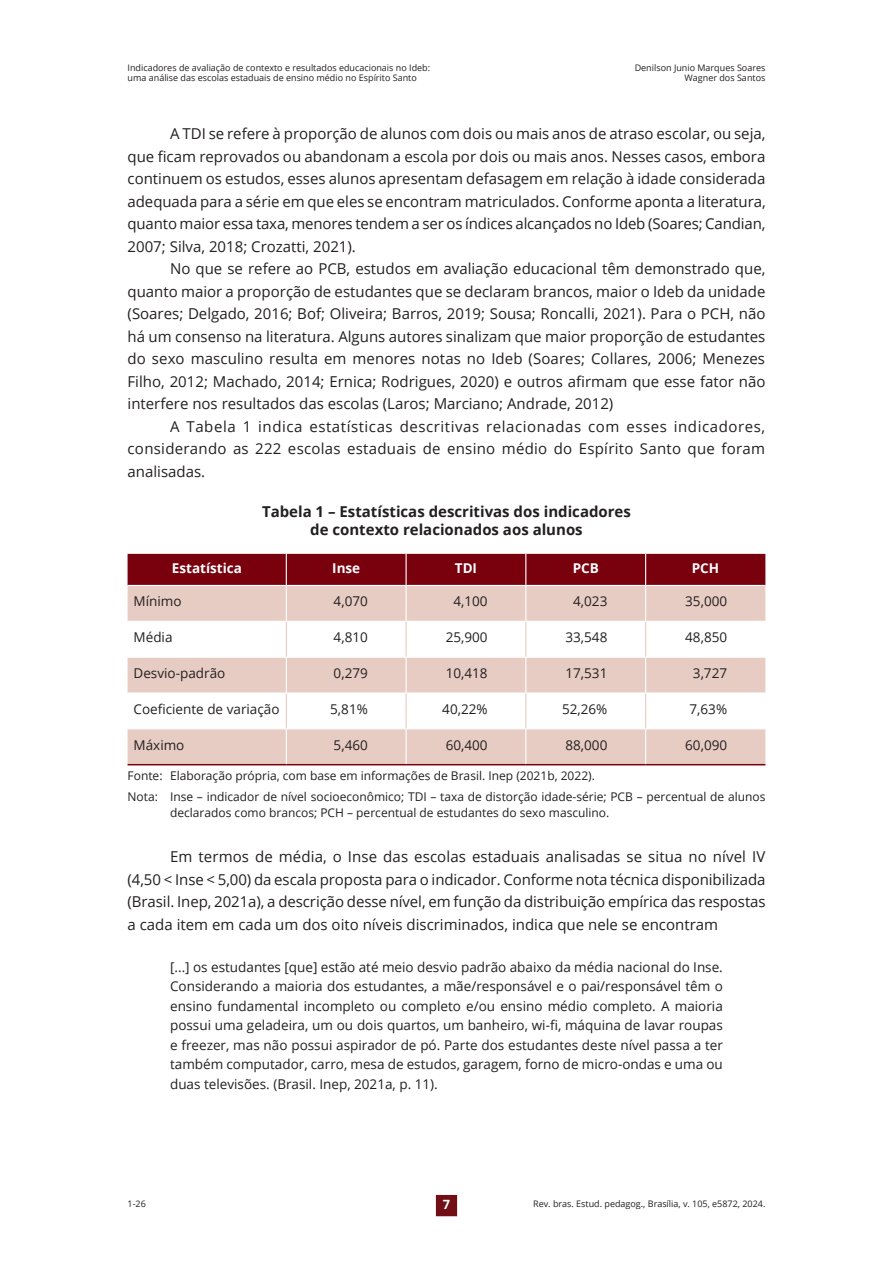
<style>
.page{position:relative;width:893px;height:1263px;background:#fff}
.page>*{position:absolute;margin:0;border:0;box-sizing:border-box;transform-origin:0 0}
._01_-_Corpo_do_texto{font:15px/22.5px "Open Sans";color:#231f20;text-align:justify}
._01_-_Titulo_Tabelas__quadros__graficos_e{font:700 15px/18px "Open Sans";color:#231f20;text-align:center}
._01_-_Citação{font:13.5px/19.5px "Open Sans";color:#231f20;text-align:justify}
._01_-_Texto_Tabela{font:13.5px "Open Sans";color:#231f20}
._01_-_Cabeça_Tabela{font:700 13.5px "Open Sans";color:#fff}
.t1{font:700 12.75px "Open Sans";color:#fff}
._01_-_Fonte_da_tabela{font:12px/16.5px "Open Sans";color:#231f20}
.t2{font:9px/10.5px "Open Sans";color:#231f20}
</style>
<div class="page">
<div style="left:436px;top:1195px;width:21px;height:21px;background:#720e15"></div>
<div style="left:128px;top:554px;width:637px;height:31px;background:#79000d"></div>
<svg style="left:128px;top:586px;width:637px;height:178px;fill:#e7ccc4"></svg>
<hr style="left:286px;top:554px;width:1px;height:31px;background:#fff">
<hr style="left:406px;top:554px;width:1px;height:31px;background:#fff">
<hr style="left:525px;top:554px;width:1px;height:31px;background:#fff">
<hr style="left:645px;top:554px;width:1px;height:31px;background:#fff">
<hr style="left:286px;top:586px;width:1px;height:35px;background:#fff">
<hr style="left:406px;top:586px;width:1px;height:35px;background:#fff">
<hr style="left:525px;top:586px;width:1px;height:35px;background:#fff">
<hr style="left:645px;top:586px;width:1px;height:35px;background:#fff">
<hr style="left:128px;top:621px;width:158px;height:1px;background:#fff">
<hr style="left:286px;top:621px;width:120px;height:1px;background:#fff">
<hr style="left:406px;top:621px;width:120px;height:1px;background:#fff">
<hr style="left:526px;top:621px;width:120px;height:1px;background:#fff">
<hr style="left:646px;top:621px;width:119px;height:1px;background:#fff">
<hr style="left:128px;top:657px;width:158px;height:1px;background:#fff">
<hr style="left:286px;top:657px;width:120px;height:1px;background:#fff">
<hr style="left:286px;top:658px;width:1px;height:34px;background:#fff">
<hr style="left:406px;top:657px;width:120px;height:1px;background:#fff">
<hr style="left:406px;top:658px;width:1px;height:34px;background:#fff">
<hr style="left:526px;top:657px;width:120px;height:1px;background:#fff">
<hr style="left:525px;top:658px;width:1px;height:34px;background:#fff">
<hr style="left:646px;top:657px;width:119px;height:1px;background:#fff">
<hr style="left:645px;top:658px;width:1px;height:34px;background:#fff">
<hr style="left:128px;top:692px;width:158px;height:1px;background:#fff">
<hr style="left:286px;top:692px;width:120px;height:1px;background:#fff">
<hr style="left:406px;top:692px;width:120px;height:1px;background:#fff">
<hr style="left:526px;top:692px;width:120px;height:1px;background:#fff">
<hr style="left:646px;top:692px;width:119px;height:1px;background:#fff">
<hr style="left:128px;top:728px;width:158px;height:1px;background:#fff">
<hr style="left:286px;top:728px;width:120px;height:1px;background:#fff">
<hr style="left:286px;top:729px;width:1px;height:35px;background:#fff">
<hr style="left:406px;top:728px;width:120px;height:1px;background:#fff">
<hr style="left:406px;top:729px;width:1px;height:35px;background:#fff">
<hr style="left:526px;top:728px;width:120px;height:1px;background:#fff">
<hr style="left:525px;top:729px;width:1px;height:35px;background:#fff">
<hr style="left:646px;top:728px;width:119px;height:1px;background:#fff">
<hr style="left:645px;top:729px;width:1px;height:35px;background:#fff">
<hr style="left:128px;top:764px;width:158px;height:1px;background:#79000d">
<hr style="left:286px;top:764px;width:120px;height:1px;background:#79000d">
<hr style="left:406px;top:764px;width:120px;height:1px;background:#79000d">
<hr style="left:526px;top:764px;width:120px;height:1px;background:#79000d">
<hr style="left:646px;top:764px;width:119px;height:1px;background:#79000d">
<hr style="left:286px;top:622px;width:1px;height:35px;background:#e7ccc4">
<hr style="left:406px;top:622px;width:1px;height:35px;background:#e7ccc4">
<hr style="left:525px;top:622px;width:1px;height:35px;background:#e7ccc4">
<hr style="left:645px;top:622px;width:1px;height:35px;background:#e7ccc4">
<hr style="left:286px;top:693px;width:1px;height:35px;background:#e7ccc4">
<hr style="left:406px;top:693px;width:1px;height:35px;background:#e7ccc4">
<hr style="left:525px;top:693px;width:1px;height:35px;background:#e7ccc4">
<hr style="left:645px;top:693px;width:1px;height:35px;background:#e7ccc4">
<p class="t2" style="left:128px;top:62px;width:304px">Indicadores de avaliação de contexto e resultados educacionais no Ideb: uma análise das escolas estaduais de ensino médio no Espírito Santo</p>
<p class="t2" style="left:635px;top:62px;width:132px;text-align:right">Denilson Junio Marques Soares<br>Wagner dos Santos</p>
<p class="_01_-_Corpo_do_texto" style="left:128px;top:122px;width:640px;text-indent:43px">A TDI se refere à proporção de alunos com dois ou mais anos de atraso escolar, ou seja, que ficam reprovados ou abandonam a escola por dois ou mais anos. Nesses casos, embora continuem os estudos, esses alunos apresentam defasagem em relação à idade considerada adequada para a série em que eles se encontram matriculados. Conforme aponta a literatura, quanto maior essa taxa, menores tendem a ser os índices alcançados no Ideb (Soares; Candian, 2007; Silva, 2018; Crozatti, 2021).</p>
<p class="_01_-_Corpo_do_texto" style="left:128px;top:257px;width:639px;text-indent:43px">No que se refere ao PCB, estudos em avaliação educacional têm demonstrado que, quanto maior a proporção de estudantes que se declaram brancos, maior o Ideb da unidade (Soares; Delgado, 2016; Bof; Oliveira; Barros, 2019; Sousa; Roncalli, 2021). Para o PCH, não há um consenso na literatura. Alguns autores sinalizam que maior proporção de estudantes do sexo masculino resulta em menores notas no Ideb (Soares; Collares, 2006; Menezes Filho, 2012; Machado, 2014; Ernica; Rodrigues, 2020) e outros afirmam que esse fator não interfere nos resultados das escolas (Laros; Marciano; Andrade, 2012)</p>
<p class="_01_-_Corpo_do_texto" style="left:128px;top:414px;width:639px;text-indent:43px">A Tabela 1 indica estatísticas descritivas relacionadas com esses indicadores, considerando as 222 escolas estaduais de ensino médio do Espírito Santo que foram analisadas.</p>
<p class="_01_-_Titulo_Tabelas__quadros__graficos_e" style="left:262px;top:502px;width:370px">Tabela 1 – Estatísticas descritivas dos indicadores de contexto relacionados aos alunos</p>
<p class="_01_-_Cabeça_Tabela" style="left:172px;top:558px;width:72px">Estatística</p>
<p class="_01_-_Cabeça_Tabela" style="left:332px;top:558px;width:30px">Inse</p>
<p class="_01_-_Cabeça_Tabela" style="left:455px;top:558px;width:24px">TDI</p>
<p class="_01_-_Cabeça_Tabela" style="left:573px;top:558px;width:28px">PCB</p>
<p class="_01_-_Cabeça_Tabela" style="left:692px;top:558px;width:29px">PCH</p>
<p class="_01_-_Texto_Tabela" style="left:134px;top:592px;width:50px">Mínimo</p>
<p class="_01_-_Texto_Tabela" style="left:334px;top:592px;width:36px">4,070</p>
<p class="_01_-_Texto_Tabela" style="left:453px;top:592px;width:36px">4,100</p>
<p class="_01_-_Texto_Tabela" style="left:573px;top:592px;width:36px">4,023</p>
<p class="_01_-_Texto_Tabela" style="left:685px;top:592px;width:43px">35,000</p>
<p class="_01_-_Texto_Tabela" style="left:134px;top:628px;width:40px">Média</p>
<p class="_01_-_Texto_Tabela" style="left:334px;top:628px;width:36px">4,810</p>
<p class="_01_-_Texto_Tabela" style="left:446px;top:628px;width:43px">25,900</p>
<p class="_01_-_Texto_Tabela" style="left:565px;top:628px;width:43px">33,548</p>
<p class="_01_-_Texto_Tabela" style="left:685px;top:628px;width:43px">48,850</p>
<p class="_01_-_Texto_Tabela" style="left:134px;top:664px;width:93px">Desvio-padrão</p>
<p class="_01_-_Texto_Tabela" style="left:334px;top:664px;width:36px">0,279</p>
<p class="_01_-_Texto_Tabela" style="left:446px;top:664px;width:43px">10,418</p>
<p class="_01_-_Texto_Tabela" style="left:565px;top:664px;width:43px">17,531</p>
<p class="_01_-_Texto_Tabela" style="left:693px;top:664px;width:36px">3,727</p>
<p class="_01_-_Texto_Tabela" style="left:134px;top:700px;width:147px">Coeficiente de variação</p>
<p class="_01_-_Texto_Tabela" style="left:330px;top:700px;width:39px">5,81%</p>
<p class="_01_-_Texto_Tabela" style="left:442px;top:700px;width:47px">40,22%</p>
<p class="_01_-_Texto_Tabela" style="left:562px;top:700px;width:47px">52,26%</p>
<p class="_01_-_Texto_Tabela" style="left:690px;top:700px;width:39px">7,63%</p>
<p class="_01_-_Texto_Tabela" style="left:134px;top:736px;width:52px">Máximo</p>
<p class="_01_-_Texto_Tabela" style="left:334px;top:736px;width:36px">5,460</p>
<p class="_01_-_Texto_Tabela" style="left:446px;top:736px;width:43px">60,400</p>
<p class="_01_-_Texto_Tabela" style="left:565px;top:736px;width:43px">88,000</p>
<p class="_01_-_Texto_Tabela" style="left:685px;top:736px;width:43px">60,090</p>
<p class="_01_-_Fonte_da_tabela" style="left:128px;top:767px;width:469px">Fonte: Elaboração própria, com base em informações de Brasil. Inep (2021b, 2022).</p>
<p class="_01_-_Fonte_da_tabela" style="left:170px;top:788px;width:597px;text-indent:-43px">Nota: Inse – indicador de nível socioeconômico; TDI – taxa de distorção idade-série; PCB – percentual de alunos declarados como brancos; PCH – percentual de estudantes do sexo masculino.</p>
<p class="_01_-_Corpo_do_texto" style="left:128px;top:845px;width:640px;text-indent:43px">Em termos de média, o Inse das escolas estaduais analisadas se situa no nível IV (4,50 &lt; Inse &lt; 5,00) da escala proposta para o indicador. Conforme nota técnica disponibilizada (Brasil. Inep, 2021a), a descrição desse nível, em função da distribuição empírica das respostas a cada item em cada um dos oito níveis discriminados, indica que nele se encontram</p>
<p class="_01_-_Citação" style="left:170px;top:957px;width:554px">[...] os estudantes [que] estão até meio desvio padrão abaixo da média nacional do Inse.<br>Considerando a maioria dos estudantes, a mãe/responsável e o pai/responsável têm o ensino fundamental incompleto ou completo e/ou ensino médio completo. A maioria possui uma geladeira, um ou dois quartos, um banheiro, wi-fi, máquina de lavar roupas e freezer, mas não possui aspirador de pó. Parte dos estudantes deste nível passa a ter também computador, carro, mesa de estudos, garagem, forno de micro-ondas e uma ou duas televisões. (Brasil. Inep, 2021a, p. 11).</p>
<p class="t2" style="left:128px;top:1198px;width:20px">1-26</p>
<p class="t1" style="left:443px;top:1196px;width:9px">7</p>
<p class="t2" style="left:533px;top:1198px;width:234px">Rev. bras. Estud. pedagog., Brasília, v. 105, e5872, 2024.</p>
</div>
